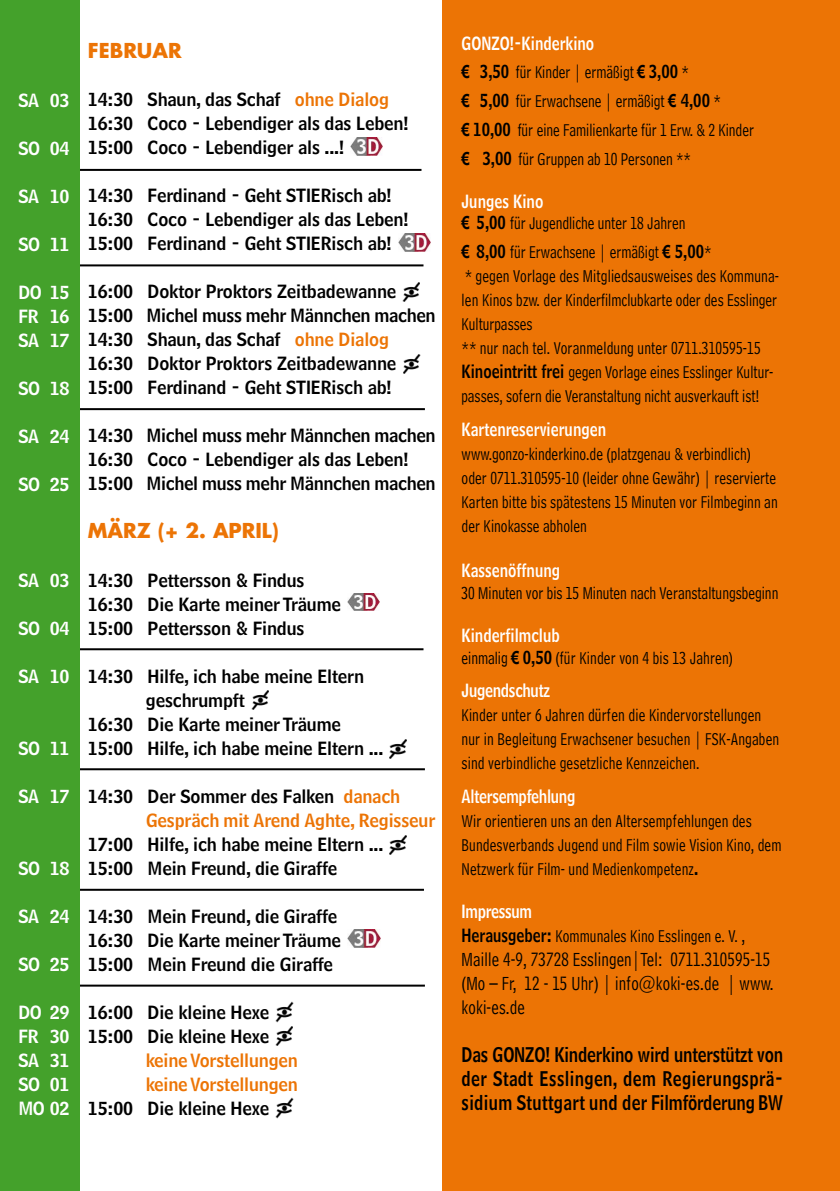
<style>
.page{position:relative;width:840px;height:1191px;background:#fff}
.page>*{position:absolute;margin:0;border:0;box-sizing:border-box;transform-origin:0 0}
.t1{font:20px/24px "Bell Centennial Name And Number";letter-spacing:.02em;color:#000;text-align:justify;scale:.84 1}
.t2{font:20px/24px "Bell Centennial Address";letter-spacing:.01em;color:#000;scale:.84 1}
.t3{font:700 20px "Futura";color:#ec7405}
.t4{font:18px/24px "Bell Centennial Address";letter-spacing:.005em;color:#000;scale:.84 1}
.t5{font:18px/24px "Bell Centennial Name And Number";letter-spacing:-.01em;color:#000}
.t6{font:18px/24px "Bell Centennial Name And Number";letter-spacing:-.01em;color:#ec7405}
.t7{font:18px/24px "Bell Centennial Name And Number";letter-spacing:-.02em;color:#fff;text-align:justify}
.t8{font:18px "Bell Centennial Name And Number";color:#fff;scale:.84 1}
.t9{font:18px "Bell Centennial Name And Number";letter-spacing:-.02em;color:#fff;scale:.84 1}
.s1{color:#ec7405}
.s2{color:#000}
.s3{font-family:"Arial";font-weight:700}
.s4{font-family:"Bell Centennial Name And Number"}
.s5{font-size:20px}
</style>
<div class="page">
<hr style="left:21px;top:648px;width:402px;height:2px;background:#000">
<div style="left:442px;top:0;width:397px;height:1191px;background:#ec7405"></div>
<hr style="left:22px;top:408px;width:402px;height:2px;background:#000">
<hr style="left:19px;top:169px;width:402px;height:2px;background:#000">
<hr style="left:21px;top:264px;width:402px;height:2px;background:#000">
<hr style="left:22px;top:768px;width:402px;height:2px;background:#000">
<hr style="left:21px;top:888px;width:403px;height:2px;background:#000">
<hr style="left:22px;top:984px;width:402px;height:2px;background:#000">
<div style="left:0;top:0;width:79px;height:1191px;background:#44a12b"></div>
<img style="left:389px;top:836px;width:17px;height:18px">
<img style="left:389px;top:740px;width:17px;height:18px">
<img style="left:403px;top:283px;width:17px;height:18px">
<img style="left:403px;top:355px;width:17px;height:18px">
<img style="left:252px;top:691px;width:17px;height:18px">
<img style="left:275px;top:1001px;width:18px;height:21px">
<img style="left:276px;top:1027px;width:17px;height:18px">
<img style="left:275px;top:1097px;width:18px;height:21px">
<img style="left:350px;top:138px;width:32px;height:17px">
<img style="left:398px;top:234px;width:32px;height:17px">
<img style="left:347px;top:593px;width:32px;height:18px">
<img style="left:348px;top:930px;width:32px;height:17px">
<p class="t7" style="left:18px;top:88px;width:53px">SA 03</p>
<p class="t7" style="left:18px;top:136px;width:53px">SO 04</p>
<p class="t7" style="left:18px;top:184px;width:53px">SA 10</p>
<p class="t7" style="left:18px;top:232px;width:53px">SO 11</p>
<p class="t7" style="left:18px;top:280px;width:53px">DO 15<br>FR 16<br>SA 17</p>
<p class="t7" style="left:18px;top:376px;width:53px">SO 18</p>
<p class="t7" style="left:18px;top:424px;width:53px">SA 24</p>
<p class="t7" style="left:18px;top:472px;width:53px">SO 25</p>
<p class="t7" style="left:18px;top:568px;width:53px">SA 03</p>
<p class="t7" style="left:18px;top:616px;width:53px">SO 04</p>
<p class="t7" style="left:18px;top:664px;width:53px">SA 10</p>
<p class="t7" style="left:18px;top:736px;width:53px">SO 11</p>
<p class="t7" style="left:18px;top:784px;width:53px">SA 17</p>
<p class="t7" style="left:18px;top:856px;width:53px">SO 18</p>
<p class="t7" style="left:18px;top:904px;width:53px">SA 24</p>
<p class="t7" style="left:18px;top:952px;width:53px">SO 25</p>
<p class="t7" style="left:18px;top:1000px;width:53px">DO 29<br>FR 30<br>SA 31<br>SO 01<br>MO 02</p>
<p class="t3" style="left:88px;top:37px;width:94px">FEBRUAR</p>
<p class="t5" style="left:88px;top:88px;width:322px">14:30 Shaun, das Schaf <span class="s1">ohne Dialog<br></span>16:30 Coco - Lebendiger als das Leben!<br>15:00 Coco - Lebendiger als ...!</p>
<p class="t5" style="left:88px;top:184px;width:322px">14:30 Ferdinand - Geht STIERisch ab!<br>16:30 Coco - Lebendiger als das Leben!<br>15:00 Ferdinand - Geht STIERisch ab!</p>
<p class="t5" style="left:88px;top:280px;width:349px">16:00 Doktor Proktors Zeitbadewanne 15:00 Michel muss mehr Männchen machen 14:30 Shaun, das Schaf <span class="s1">ohne Dialog </span>16:30 Doktor Proktors Zeitbadewanne 15:00 Ferdinand - Geht STIERisch ab!</p>
<p class="t5" style="left:88px;top:424px;width:349px">14:30 Michel muss mehr Männchen machen<br>16:30 Coco - Lebendiger als das Leben!<br>15:00 Michel muss mehr Männchen machen</p>
<p class="t3" style="left:88px;top:517px;width:192px">MÄRZ (+ 2. APRIL)</p>
<p class="t5" style="left:88px;top:568px;width:254px">14:30 Pettersson &amp; Findus<br>16:30 Die Karte meiner Träume<br>15:00 Pettersson &amp; Findus</p>
<p class="t5" style="left:88px;top:664px;width:277px">14:30 Hilfe, ich habe meine Eltern</p>
<p class="t5" style="left:146px;top:688px;width:100px">geschrumpft</p>
<p class="t5" style="left:88px;top:712px;width:254px">16:30 Die Karte meiner Träume</p>
<p class="t5" style="left:88px;top:736px;width:297px">15:00 Hilfe, ich habe meine Eltern ...</p>
<p class="t6" style="left:146px;top:784px;width:291px;text-indent:-58px"><span class="s2">14:30 Der Sommer des Falken</span> danach<br>Gespräch mit Arend Aghte, Regisseur</p>
<p class="t5" style="left:88px;top:832px;width:297px">17:00 Hilfe, ich habe meine Eltern ...<br>15:00 Mein Freund, die Giraffe</p>
<p class="t5" style="left:88px;top:904px;width:254px">14:30 Mein Freund, die Giraffe<br>16:30 Die Karte meiner Träume<br>15:00 Mein Freund die Giraffe</p>
<p class="t5" style="left:88px;top:1000px;width:183px">16:00 Die kleine Hexe<br>15:00 Die kleine Hexe</p>
<p class="t6" style="left:146px;top:1048px;width:153px">keine Vorstellungen keine Vorstellungen</p>
<p class="t5" style="left:88px;top:1095px;width:183px">15:00 Die kleine Hexe</p>
<p class="t8" style="left:461px;top:32px;width:159px">GONZO!-Kinderkino</p>
<p class="t4" style="left:461px;top:58px;width:349px;line-height:28.8px"><span class="s3">€</span> <span class="s4">3,50</span> für Kinder | ermäßigt <span class="s3">€</span> <span class="s4">3,00</span> *<br><span class="s3">€</span> <span class="s4">5,00</span> für Erwachsene | ermäßigt <span class="s3">€</span> <span class="s4">4,00</span> *<br><span class="s3">€</span> <span class="s4">10,00</span> für eine Familienkarte für 1 Erw. &amp; 2 Kinder <span class="s3">€</span> <span class="s4">3,00</span> für Gruppen ab 10 Personen **</p>
<p class="t8" style="left:461px;top:190px;width:99px">Junges Kino</p>
<p class="t4" style="left:461px;top:209px;width:299px;line-height:28.8px"><span class="s3">€</span> <span class="s4">5,00</span> für Jugendliche unter 18 Jahren<br><span class="s3">€</span> <span class="s4">8,00</span> für Erwachsene | ermäßigt <span class="s3">€</span> <span class="s4">5,00</span>*</p>
<p class="t4" style="left:461px;top:264px;width:379px">* gegen Vorlage des Mitgliedsausweises des Kommuna&shy;len Kinos bzw. der Kinderfilmclubkarte oder des Esslinger Kulturpasses<br>** nur nach tel. Voranmeldung unter 0711.310595-15<br><span class="s4">Kinoeintritt frei</span> gegen Vorlage eines Esslinger Kultur&shy;passes, sofern die Veranstaltung nicht ausverkauft ist!</p>
<p class="t8" style="left:461px;top:418px;width:173px">Kartenreservierungen</p>
<p class="t4" style="left:461px;top:442px;width:377px">www.gonzo-kinderkino.de (platzgenau &amp; verbindlich) oder 0711.310595-10 (leider ohne Gewähr) | reservierte Karten bitte bis spätestens 15 Minuten vor Filmbeginn an der Kinokasse abholen</p>
<p class="t8" style="left:461px;top:559px;width:119px">Kassenöffnung</p>
<p class="t4" style="left:461px;top:581px;width:378px">30 Minuten vor bis 15 Minuten nach Veranstaltungsbeginn</p>
<p class="t8" style="left:461px;top:624px;width:118px">Kinderfilmclub</p>
<p class="t4" style="left:461px;top:646px;width:324px">einmalig <span class="s3">€</span> <span class="s4">0,50</span> (für Kinder von 4 bis 13 Jahren)</p>
<p class="t9" style="left:461px;top:679px;width:107px">Jugendschutz</p>
<p class="t4" style="left:461px;top:703px;width:379px">Kinder unter 6 Jahren dürfen die Kindervorstellungen nur in Begleitung Erwachsener besuchen | FSK-Angaben sind verbindliche gesetzliche Kennzeichen.</p>
<p class="t9" style="left:461px;top:785px;width:137px">Altersempfehlung</p>
<p class="t4" style="left:461px;top:809px;width:382px">Wir orientieren uns an den Altersempfehlungen des<br>Bundesverbands Jugend und Film sowie Vision Kino, dem<br>Netzwerk für Film- und Medienkompetenz<span class="s4">.</span></p>
<p class="t9" style="left:461px;top:900px;width:85px">Impressum</p>
<p class="t4" style="left:461px;top:924px;width:339px"><span class="s4">Herausgeber:</span> Kommunales Kino Esslingen e. V. <span class="s5">,</span></p>
<p class="t2" style="left:461px;top:947px;width:373px">Maille 4-9, 73728 Esslingen|Tel: 0711.310595-15 (Mo – Fr, 12 - 15 Uhr) | info@koki-es.de | www. koki-es.de</p>
<p class="t1" style="left:461px;top:1043px;width:384px">Das GONZO! Kinderkino wird unterstützt von der Stadt Esslingen, dem Regierungsprä&shy;sidium Stuttgart und der Filmförderung BW</p>
</div>
